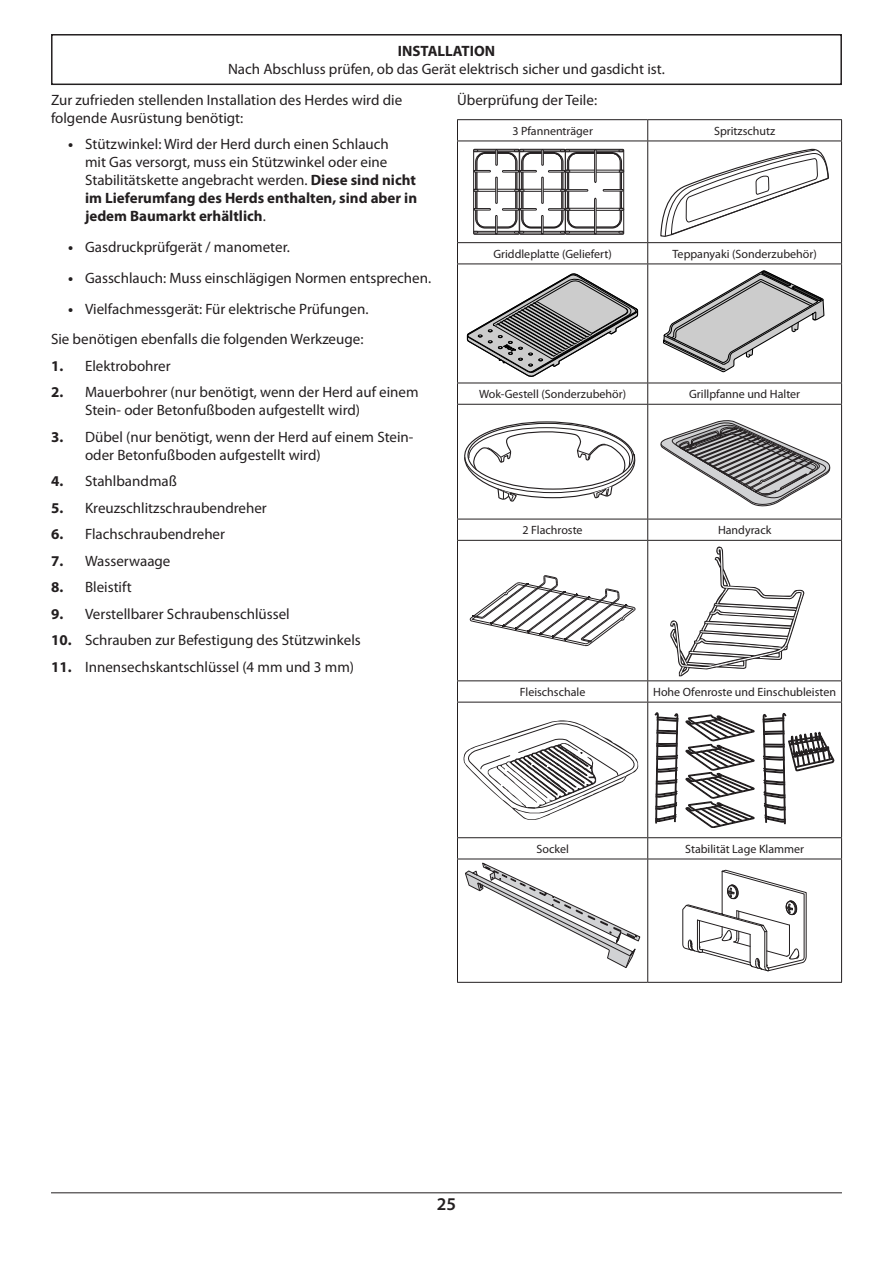
<style>
.page{position:relative;width:893px;height:1263px;background:#fff}
.page>*{position:absolute;margin:0;border:0;box-sizing:border-box;transform-origin:0 0}
.t1{font:600 18px "Myriad Pro";color:#231f20}
.Body{font:15px/18px "Myriad Pro";color:#231f20}
.t2{font:700 15px "Myriad Pro";color:#231f20}
.Body_centre{font:12px "Myriad Pro";color:#231f20}
.s1{font-weight:700}
</style>
<div class="page">
<hr style="left:51px;top:1192px;width:791px;height:1px;background:#231f20">
<div style="left:51px;top:34px;width:791px;height:51px;border:2px solid #231f20"></div>
<hr style="left:457px;top:119px;width:191px;height:1px;background:#231f20">
<svg style="left:457px;top:120px;width:1px;height:21px"></svg>
<hr style="left:648px;top:119px;width:194px;height:1px;background:#231f20">
<svg style="left:647px;top:120px;width:1px;height:21px"></svg>
<svg style="left:841px;top:120px;width:1px;height:21px"></svg>
<hr style="left:457px;top:141px;width:191px;height:1px;background:#231f20">
<hr style="left:457px;top:141px;width:1px;height:101px;background:#231f20">
<hr style="left:648px;top:141px;width:194px;height:1px;background:#231f20">
<hr style="left:647px;top:141px;width:1px;height:101px;background:#231f20">
<hr style="left:841px;top:141px;width:1px;height:101px;background:#231f20">
<hr style="left:457px;top:242px;width:191px;height:1px;background:#231f20">
<svg style="left:457px;top:243px;width:1px;height:21px"></svg>
<hr style="left:648px;top:242px;width:194px;height:1px;background:#231f20">
<svg style="left:647px;top:243px;width:1px;height:21px"></svg>
<svg style="left:841px;top:243px;width:1px;height:21px"></svg>
<hr style="left:457px;top:264px;width:191px;height:1px;background:#231f20">
<hr style="left:457px;top:264px;width:1px;height:119px;background:#231f20">
<hr style="left:648px;top:264px;width:194px;height:1px;background:#231f20">
<hr style="left:647px;top:264px;width:1px;height:119px;background:#231f20">
<hr style="left:841px;top:264px;width:1px;height:119px;background:#231f20">
<hr style="left:648px;top:383px;width:194px;height:1px;background:#231f20">
<svg style="left:841px;top:383px;width:1px;height:21px"></svg>
<hr style="left:648px;top:404px;width:194px;height:1px;background:#231f20">
<hr style="left:841px;top:405px;width:1px;height:114px;background:#231f20">
<svg style="left:457px;top:520px;width:1px;height:20px"></svg>
<hr style="left:648px;top:519px;width:194px;height:1px;background:#231f20">
<svg style="left:647px;top:520px;width:1px;height:20px"></svg>
<svg style="left:841px;top:519px;width:1px;height:21px"></svg>
<hr style="left:457px;top:540px;width:191px;height:1px;background:#231f20">
<hr style="left:457px;top:541px;width:1px;height:139px;background:#231f20">
<hr style="left:648px;top:540px;width:194px;height:1px;background:#231f20">
<hr style="left:647px;top:541px;width:1px;height:139px;background:#231f20">
<hr style="left:841px;top:541px;width:1px;height:139px;background:#231f20">
<hr style="left:457px;top:680px;width:191px;height:1px;background:#231f20">
<svg style="left:457px;top:681px;width:1px;height:21px"></svg>
<hr style="left:648px;top:680px;width:194px;height:1px;background:#231f20">
<svg style="left:647px;top:681px;width:1px;height:21px"></svg>
<svg style="left:841px;top:681px;width:1px;height:21px"></svg>
<hr style="left:457px;top:702px;width:191px;height:1px;background:#231f20">
<hr style="left:457px;top:702px;width:1px;height:135px;background:#231f20">
<hr style="left:648px;top:702px;width:194px;height:1px;background:#231f20">
<hr style="left:647px;top:702px;width:1px;height:135px;background:#231f20">
<hr style="left:841px;top:702px;width:1px;height:135px;background:#231f20">
<hr style="left:457px;top:837px;width:191px;height:1px;background:#231f20">
<svg style="left:457px;top:838px;width:1px;height:21px"></svg>
<hr style="left:648px;top:837px;width:194px;height:1px;background:#231f20">
<svg style="left:647px;top:838px;width:1px;height:21px"></svg>
<svg style="left:841px;top:838px;width:1px;height:21px"></svg>
<hr style="left:457px;top:859px;width:191px;height:1px;background:#231f20">
<hr style="left:457px;top:859px;width:1px;height:123px;background:#231f20">
<hr style="left:648px;top:859px;width:194px;height:1px;background:#231f20">
<hr style="left:647px;top:859px;width:1px;height:123px;background:#231f20">
<hr style="left:841px;top:859px;width:1px;height:123px;background:#231f20">
<hr style="left:457px;top:982px;width:191px;height:1px;background:#231f20">
<hr style="left:648px;top:982px;width:194px;height:1px;background:#231f20">
<hr style="left:457px;top:383px;width:191px;height:1px;background:#231f20">
<svg style="left:457px;top:383px;width:1px;height:21px"></svg>
<svg style="left:647px;top:383px;width:1px;height:21px"></svg>
<hr style="left:457px;top:404px;width:191px;height:1px;background:#231f20">
<hr style="left:457px;top:405px;width:1px;height:114px;background:#231f20">
<hr style="left:647px;top:405px;width:1px;height:114px;background:#231f20">
<hr style="left:457px;top:519px;width:191px;height:1px;background:#231f20">
<svg style="left:473px;top:149px;width:152px;height:86px"></svg>
<svg style="left:660px;top:148px;width:169px;height:89px"></svg>
<svg style="left:466px;top:273px;width:173px;height:104px"></svg>
<svg style="left:663px;top:270px;width:162px;height:103px"></svg>
<svg style="left:464px;top:421px;width:172px;height:81px"></svg>
<svg style="left:660px;top:420px;width:171px;height:87px"></svg>
<svg style="left:470px;top:575px;width:165px;height:71px"></svg>
<svg style="left:670px;top:546px;width:134px;height:130px"></svg>
<svg style="left:464px;top:720px;width:175px;height:100px"></svg>
<svg style="left:655px;top:712px;width:23px;height:111px"></svg>
<svg style="left:763px;top:713px;width:71px;height:111px"></svg>
<svg style="left:685px;top:715px;width:69px;height:113px"></svg>
<svg style="left:465px;top:862px;width:175px;height:106px"></svg>
<svg style="left:682px;top:869px;width:125px;height:103px"></svg>
<p class="t2" style="left:398px;top:41px;width:99px">INSTALLATION</p>
<p class="Body" style="left:457px;top:54px;width:209px;line-height:30.6px;text-indent:-229px">Nach Abschluss prüfen, ob das Gerät elektrisch sicher und gasdicht ist.<br>Überprüfung der Teile:</p>
<p class="Body_centre" style="left:512px;top:123px;width:82px">3 Pfannenträger</p>
<p class="Body_centre" style="left:714px;top:123px;width:63px">Spritzschutz</p>
<p class="Body" style="left:51px;top:91px;width:353px">Zur zufrieden stellenden Installation des Herdes wird die folgende Ausrüstung benötigt:</p>
<p class="Body" style="left:85px;top:135px;width:334px;text-indent:-17px"><span class="s1">•</span> Stützwinkel: Wird der Herd durch einen Schlauch<br>mit Gas versorgt, muss ein Stützwinkel oder eine Stabilitätskette angebracht werden. <span class="s1">Diese sind nicht im Lieferumfang des Herds enthalten, sind aber in jedem Baumarkt erhältlich</span>.</p>
<p class="Body" style="left:68px;top:238px;width:223px"><span class="s1">•</span> Gasdruckprüfgerät / manometer.</p>
<p class="Body" style="left:68px;top:269px;width:365px"><span class="s1">•</span> Gasschlauch: Muss einschlägigen Normen entsprechen.</p>
<p class="Body" style="left:68px;top:299px;width:302px"><span class="s1">•</span> Vielfachmessgerät: Für elektrische Prüfungen.</p>
<p class="Body" style="left:51px;top:330px;width:314px">Sie benötigen ebenfalls die folgenden Werkzeuge:</p>
<p class="Body" style="left:51px;top:357px;width:121px"><span class="s1">1.</span> Elektrobohrer</p>
<p class="Body" style="left:85px;top:383px;width:335px;text-indent:-34px"><span class="s1">2.</span> Mauerbohrer (nur benötigt, wenn der Herd auf einem<br>Stein- oder Betonfußboden aufgestellt wird)</p>
<p class="Body" style="left:85px;top:428px;width:330px;text-indent:-34px"><span class="s1">3.</span> Dübel (nur benötigt, wenn der Herd auf einem Stein&shy;oder Betonfußboden aufgestellt wird)</p>
<p class="Body" style="left:51px;top:472px;width:127px"><span class="s1">4.</span> Stahlbandmaß</p>
<p class="Body" style="left:51px;top:499px;width:217px"><span class="s1">5.</span> Kreuzschlitzschraubendreher</p>
<p class="Body" style="left:51px;top:525px;width:176px"><span class="s1">6.</span> Flachschraubendreher</p>
<p class="Body" style="left:51px;top:552px;width:121px"><span class="s1">7.</span> Wasserwaage</p>
<p class="Body" style="left:51px;top:578px;width:82px"><span class="s1">8.</span> Bleistift</p>
<p class="Body" style="left:51px;top:605px;width:240px"><span class="s1">9.</span> Verstellbarer Schraubenschlüssel</p>
<p class="Body" style="left:51px;top:631px;width:311px"><span class="s1">10.</span> Schrauben zur Befestigung des Stützwinkels</p>
<p class="Body" style="left:51px;top:658px;width:305px"><span class="s1">11.</span> Innensechskantschlüssel (4 mm und 3 mm)</p>
<p class="Body_centre" style="left:493px;top:246px;width:120px">Griddleplatte (Geliefert)</p>
<p class="Body_centre" style="left:672px;top:246px;width:146px">Teppanyaki (Sonderzubehör)</p>
<p class="Body_centre" style="left:479px;top:387px;width:149px">Wok-Gestell (Sonderzubehör)</p>
<p class="Body_centre" style="left:689px;top:387px;width:113px">Grillpfanne und Halter</p>
<p class="Body_centre" style="left:523px;top:523px;width:62px">2 Flachroste</p>
<p class="Body_centre" style="left:718px;top:523px;width:55px">Handyrack</p>
<p class="Body_centre" style="left:520px;top:684px;width:67px">Fleischschale</p>
<p class="Body_centre" style="left:653px;top:684px;width:184px">Hohe Ofenroste und Einschubleisten</p>
<p class="Body_centre" style="left:536px;top:841px;width:34px">Sockel</p>
<p class="Body_centre" style="left:685px;top:841px;width:121px">Stabilität Lage Klammer</p>
<p class="t1" style="left:437px;top:1193px;width:21px">25</p>
</div>
